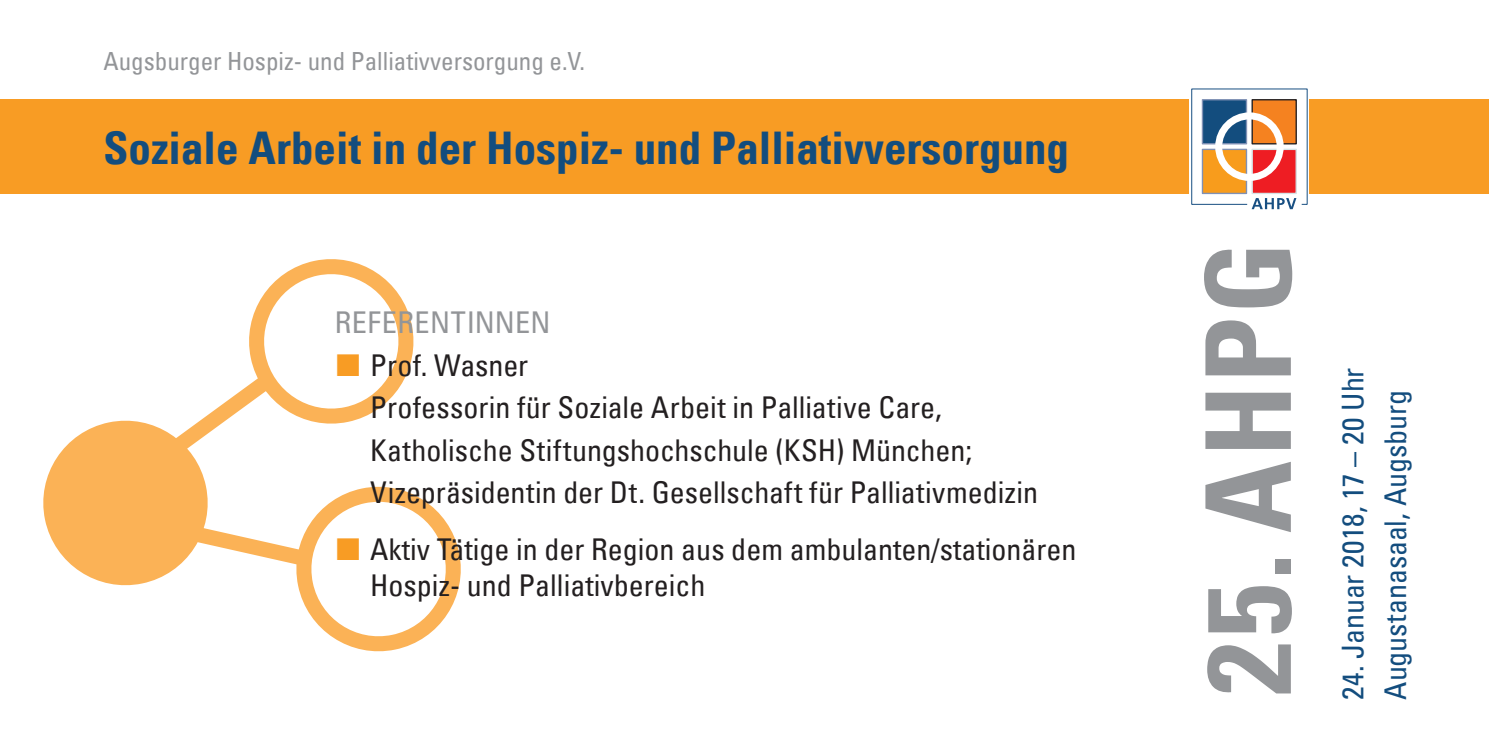
<style>
.page{position:relative;width:1489px;height:745px;background:#fff}
.page>*{position:absolute;margin:0;border:0;box-sizing:border-box;transform-origin:0 0}
.t1{font:118.25px "Univers Com 67 Bold Cond";letter-spacing:.03em;color:#939598}
.t2{font:45px "Univers Com 67 Bold Cond";color:#134d7e}
.t3{font:condensed 30px/42.5px "Univers Com 57";color:#231f20}
.t4{font:condensed 30px "Univers Com 57";letter-spacing:-.005em;color:#134d7e}
.t5{font:condensed 30px "Univers Com 57";letter-spacing:.015em;color:#939598}
.t6{font:condensed 25px "Univers Com 57";color:#939598}
</style>
<div class="page">
<div style="left:0;top:99px;width:1488px;height:95px;background:#f89c24"></div>
<svg style="left:1189px;top:88px;width:119px;height:122px"></svg>
<svg style="left:1191px;top:89px;width:116px;height:120px"></svg>
<div style="left:1215px;top:112px;width:68px;height:69px;border:7px solid #fff;border-radius:50%"></div>
<svg style="left:44px;top:259px;width:416px;height:393px"></svg>
<p class="t6" style="left:103px;top:45px;width:483px">Augsburger Hospiz- und Palliativversorgung e.V.</p>
<p class="t2" style="left:103px;top:121px;width:967px">Soziale Arbeit in der Hospiz- und Palliativversorgung</p>
<p class="t5" style="left:335px;top:303px;width:217px">REFERENTINNEN</p>
<p class="t3" style="left:370px;top:343px;width:669px">Prof. Wasner<br>Professorin für Soziale Arbeit in Palliative Care, Katholische Stiftungshochschule (KSH) München; Vizepräsidentin der Dt. Gesellschaft für Palliativmedizin</p>
<p class="t3" style="left:370px;top:530px;width:707px;line-height:36px">Aktiv Tätige in der Region aus dem ambulanten/stationären<br>Hospiz- und Palliativbereich</p>
<p class="t1" style="left:1176px;top:694px;width:454px;rotate:-90deg">25. AHPG</p>
<p class="t4" style="left:1333px;top:699px;width:334px;rotate:-90deg">24. Januar 2018, 17 – 20 Uhr</p>
<p class="t4" style="left:1376px;top:699px;width:312px;rotate:-90deg">Augustanasaal, Augsburg</p>
</div>
